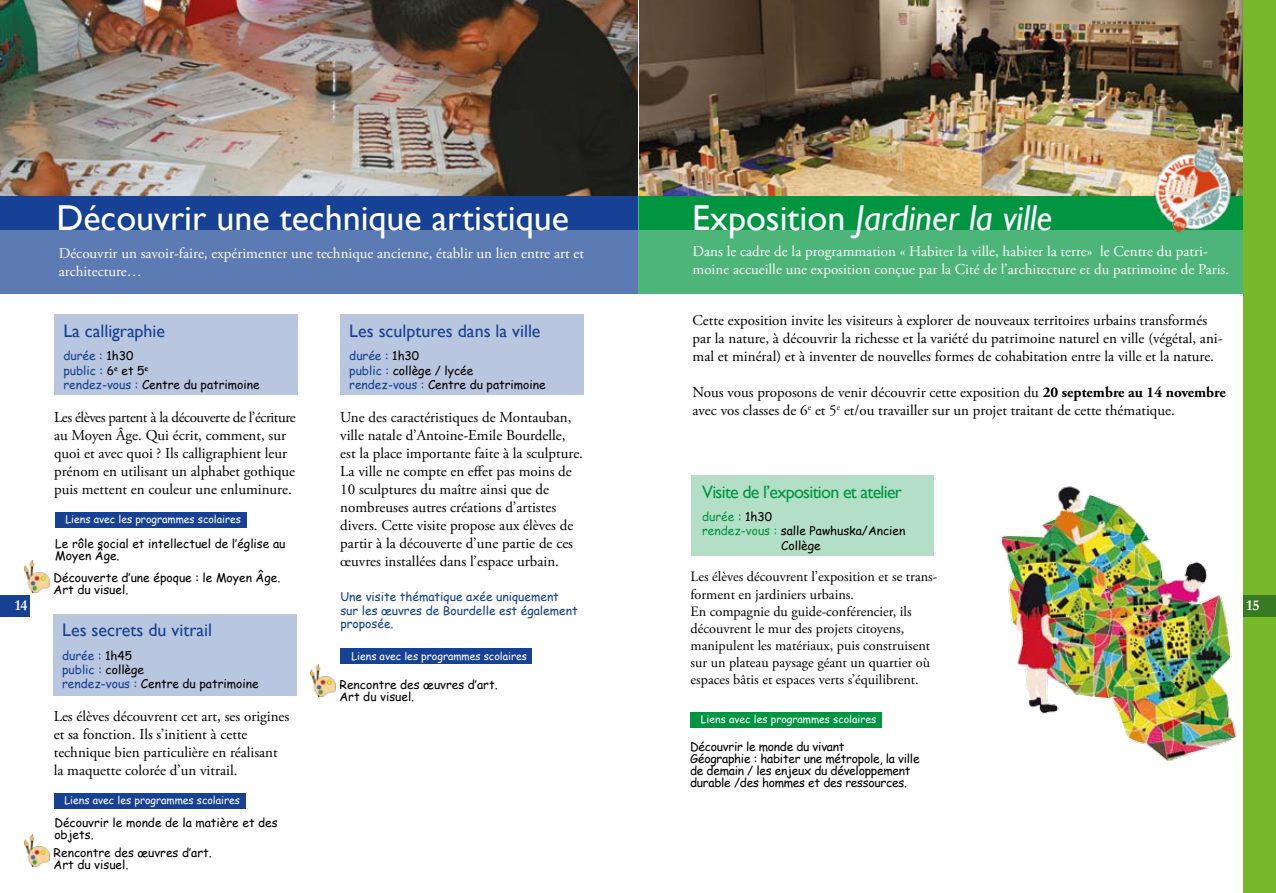
<style>
.page{position:relative;width:1276px;height:893px;background:#fff}
.page>*{position:absolute;margin:0;border:0;box-sizing:border-box;transform-origin:0 0}
.t1{font:36px "Gill Sans";color:#fff}
.t2{font:italic 36px "Gill Sans";color:#fff}
.t3{font:18px "Gill Sans";color:#164194}
.t4{font:18px "Gill Sans";letter-spacing:-.04em;color:#009641}
.t5{font:15px/18px "Adobe Garamond Pro";color:#000}
.t6{font:15px/18px "Adobe Garamond Pro";color:#fff}
.t7{font:700 15px "Garamond";color:#fff}
.t8{font:14.25px/17.1px "Adobe Garamond Pro";color:#000}
.t9{font:12px/14.4px "Comic Sans MS";color:#000}
.t10{font:12px/12px "Comic Sans MS";letter-spacing:-.02em;color:#000}
.t11{font:12px/13.5px "Comic Sans MS";color:#164194}
.t12{font:12px "Comic Sans MS";color:#009641}
.t13{font:10.5px "Comic Sans MS";color:#fff}
.s1{color:#164194}
.s2{font-style:normal}
.s3{font-weight:700}
.s4{color:#000}
.s5{color:#009641}
</style>
<div class="page">
<div style="left:0;top:595px;width:30px;height:22px;background:#164194"></div>
<img style="left:0;top:0;width:1243px;height:196px">
<div style="left:0;top:196px;width:638px;height:33px;background:#164194"></div>
<div style="left:0;top:227px;width:638px;height:67px;background:#5c7ab4"></div>
<div style="left:54px;top:315px;width:244px;height:80px;background:#b9c6df"></div>
<div style="left:55px;top:512px;width:191px;height:16px;background:#164194"></div>
<img style="left:25px;top:560px;width:24px;height:32px">
<div style="left:53px;top:614px;width:244px;height:82px;background:#b9c6df"></div>
<div style="left:54px;top:793px;width:191px;height:15px;background:#164194"></div>
<img style="left:25px;top:834px;width:24px;height:32px">
<div style="left:340px;top:315px;width:244px;height:80px;background:#b9c6df"></div>
<div style="left:341px;top:648px;width:191px;height:16px;background:#164194"></div>
<img style="left:310px;top:664px;width:25px;height:32px">
<div style="left:638px;top:196px;width:638px;height:98px;background:#4db57a"></div>
<div style="left:639px;top:196px;width:637px;height:33px;background:#009641"></div>
<div style="left:1243px;top:0;width:33px;height:893px;background:#76b82a"></div>
<div style="left:691px;top:475px;width:243px;height:81px;background:#b3dfc6"></div>
<div style="left:690px;top:712px;width:191px;height:15px;background:#009641"></div>
<img style="left:1003px;top:486px;width:234px;height:276px">
<div style="left:1243px;top:595px;width:33px;height:22px;background:#397b23"></div>
<img style="left:1144px;top:140px;width:99px;height:93px">
<p class="t7" style="left:15px;top:595px;width:14px">14</p>
<h1 class="t1" style="left:56px;top:197px;width:514px">Découvrir une technique artistique</h1>
<p class="t6" style="left:59px;top:245px;width:527px">Découvrir un savoir-faire, expérimenter une technique ancienne, établir un lien entre art et architecture…</p>
<p class="t3" style="left:63px;top:320px;width:103px">La calligraphie</p>
<p class="t9" style="left:63px;top:348px;width:198px"><span class="s1">durée :</span> 1h30<br><span class="s1">public :</span> 6<sup>e</sup> et 5<sup>e<br></sup><span class="s1">rendez-vous :</span> Centre du patrimoine</p>
<p class="t5" style="left:54px;top:408px;width:243px">Les élèves partent à la découverte de l’écriture au Moyen âge. Qui écrit, comment, sur quoi et avec quoi ? Ils calligraphient leur prénom en utilisant un alphabet gothique puis mettent en couleur une enluminure.</p>
<p class="t13" style="left:65px;top:511px;width:177px">Liens avec les programmes scolaires</p>
<p class="t9" style="left:55px;top:537px;width:231px;line-height:12px">Le rôle social et intellectuel de l’église au<br>Moyen âge.</p>
<p class="t9" style="left:54px;top:571px;width:228px;line-height:12px">Découverte d’une époque : le Moyen âge.<br>Art du visuel.</p>
<p class="t3" style="left:62px;top:620px;width:151px">Les secrets du vitrail</p>
<p class="t9" style="left:62px;top:648px;width:198px"><span class="s1">durée :</span> 1h45<br><span class="s1">public :</span> collège<br><span class="s1">rendez-vous :</span> Centre du patrimoine</p>
<p class="t5" style="left:54px;top:708px;width:237px">Les élèves découvrent cet art, ses origines et sa fonction. Ils s’initient à cette technique bien particulière en réalisant la maquette colorée d’un vitrail.</p>
<p class="t13" style="left:64px;top:792px;width:177px">Liens avec les programmes scolaires</p>
<p class="t9" style="left:54px;top:816px;width:225px;line-height:12px">Découvrir le monde de la matière et des objets.</p>
<p class="t9" style="left:54px;top:846px;width:160px;line-height:12px">Rencontre des œuvres d’art.<br>Art du visuel.</p>
<p class="t3" style="left:349px;top:320px;width:193px">Les sculptures dans la ville</p>
<p class="t9" style="left:349px;top:348px;width:198px"><span class="s1">durée :</span> 1h30<br><span class="s1">public :</span> collège / lycée<br><span class="s1">rendez-vous :</span> Centre du patrimoine</p>
<p class="t5" style="left:340px;top:409px;width:244px">Une des caractéristiques de Montauban, ville natale d’Antoine-Emile Bourdelle, est la place importante faite à la sculpture.<br>La ville ne compte en effet pas moins de 10 sculptures du maître ainsi que de nombreuses autres créations d’artistes divers. Cette visite propose aux élèves de partir à la découverte d’une partie de ces œuvres installées dans l’espace urbain.</p>
<p class="t11" style="left:340px;top:590px;width:239px">Une visite thématique axée uniquement sur les œuvres de Bourdelle est également proposée.</p>
<p class="t13" style="left:351px;top:648px;width:177px">Liens avec les programmes scolaires</p>
<p class="t9" style="left:339px;top:678px;width:160px;line-height:12px">Rencontre des œuvres d’art.<br>Art du visuel.</p>
<h1 class="t2" style="left:692px;top:196px;width:362px"><span class="s2">Exposition</span> Jardiner la ville</h1>
<p class="t6" style="left:692px;top:243px;width:538px">Dans le cadre de la programmation « Habiter la ville, habiter la terre» le Centre du patri&shy;moine accueille une exposition conçue par la Cité de l’architecture et du patrimoine de Paris.</p>
<p class="t5" style="left:692px;top:312px;width:531px">Cette exposition invite les visiteurs à explorer de nouveaux territoires urbains transformés par la nature, à découvrir la richesse et la variété du patrimoine naturel en ville (végétal, ani&shy;mal et minéral) et à inventer de nouvelles formes de cohabitation entre la ville et la nature.</p>
<p class="t5" style="left:692px;top:384px;width:535px">Nous vous proposons de venir découvrir cette exposition du <span class="s3">20 septembre au 14 novembre </span>avec vos classes de 6<sup>e</sup> et 5<sup>e</sup> et/ou travailler sur un projet traitant de cette thématique.</p>
<p class="t4" style="left:702px;top:481px;width:201px">Visite de l’exposition et atelier</p>
<p class="t12" style="left:702px;top:508px;width:71px">durée : <span class="s4">1h30</span></p>
<p class="t9" style="left:702px;top:523px;width:205px"><span class="s5">rendez-vous :</span> salle Pawhuska/Ancien</p>
<p class="t9" style="left:781px;top:538px;width:41px">Collège</p>
<p class="t8" style="left:690px;top:569px;width:248px">Les élèves découvrent l’exposition et se trans&shy;forment en jardiniers urbains.<br>En compagnie du guide-conférencier, ils découvrent le mur des projets citoyens, manipulent les matériaux, puis construisent sur un plateau paysage géant un quartier où espaces bâtis et espaces verts s’équilibrent.</p>
<p class="t13" style="left:701px;top:711px;width:177px">Liens avec les programmes scolaires</p>
<p class="t10" style="left:690px;top:740px;width:231px">Découvrir le monde du vivant<br>Géographie : habiter une métropole, la ville de demain / les enjeux du développement durable /des hommes et des ressources.</p>
<p class="t7" style="left:1246px;top:595px;width:14px">15</p>
</div>
